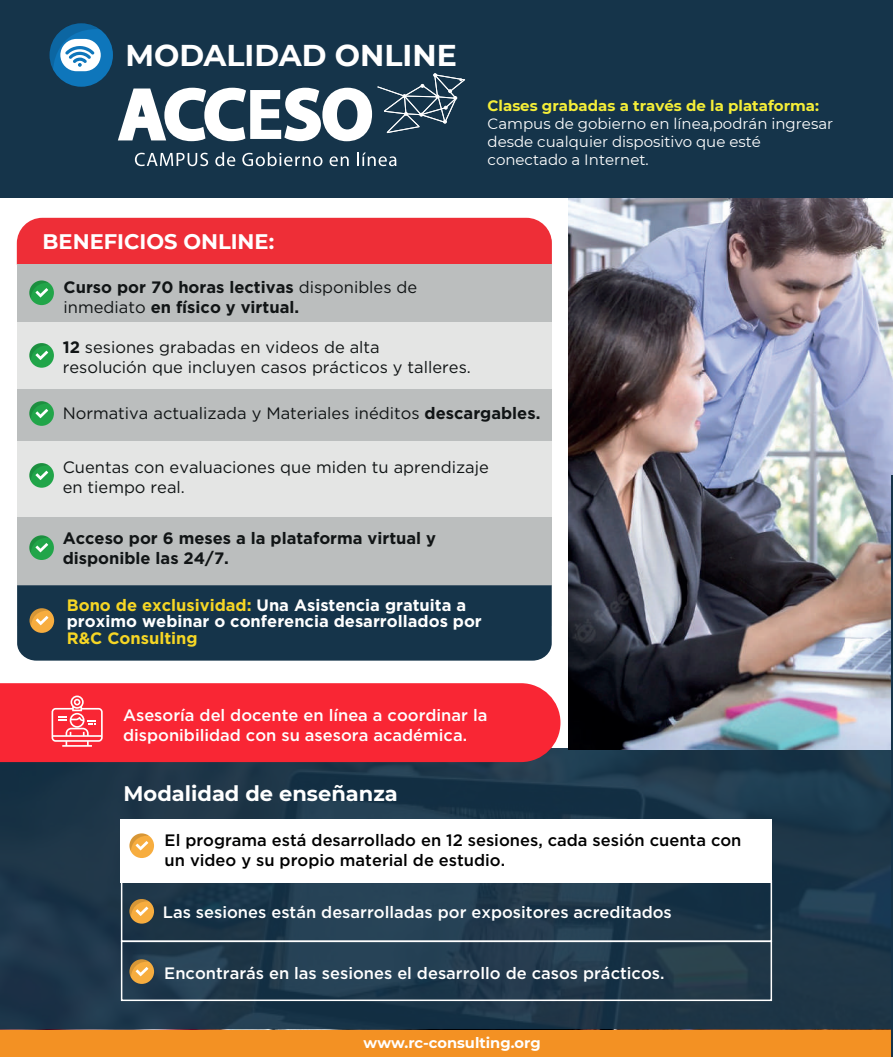
<style>
.page{position:relative;width:893px;height:1057px;background:#fff}
.page>*{position:absolute;margin:0;border:0;box-sizing:border-box;transform-origin:0 0}
.t1{font:700 30px "Montserrat";color:#fff}
.t2{font:700 21px "Montserrat";color:#fff}
.t3{font:16.5px/19.8px "Gotham";color:#111516}
.t4{font:500 16.5px/19.8px "Gotham";color:#fff}
.t5{font:700 16.5px/19.8px "Gotham";color:#111516}
.t6{font:500 16.5px/19.8px "Gotham";color:#000001}
.t7{font:700 16.5px/16.5px "Gotham";color:#fff}
.t8{font:700 16.5px "Gotham";color:#f6d625}
.t9{font:15px/18px "Montserrat";color:#fff}
.t10{font:700 15px "Montserrat";color:#f5ee38}
.t11{font:700 14.7px "Montserrat";color:#fff}
.s1{font-weight:400}
.s2{font-weight:700}
.s3{color:#f6d625}
</style>
<div class="page">
<svg style="left:0;top:748px;width:891px;height:281px;background:#20394b"></svg>
<div style="left:0;top:1px;width:893px;height:197px;background:#15344a"></div>
<svg style="left:118px;top:73px;width:347px;height:68px"></svg>
<svg style="left:135px;top:153px;width:73px;height:13px"></svg>
<svg style="left:215px;top:152px;width:20px;height:14px"></svg>
<svg style="left:242px;top:152px;width:80px;height:14px"></svg>
<svg style="left:330px;top:156px;width:19px;height:10px"></svg>
<svg style="left:357px;top:152px;width:39px;height:14px"></svg>
<div style="left:50px;top:23px;width:63px;height:64px;background:#0e76bb;border-radius:50%"></div>
<div style="left:60px;top:39px;width:41px;height:32px;background:#fff;border-radius:16px"></div>
<svg style="left:50px;top:23px;width:50px;height:46px"></svg>
<div style="left:17px;top:239px;width:535px;height:387px;background:#e4e5e4"></div>
<div style="left:17px;top:218px;width:535px;height:46px;background:#ee2e37"></div>
<div style="left:17px;top:264px;width:535px;height:57px;background:#bbbebe"></div>
<div style="left:17px;top:517px;width:535px;height:68px;background:#bbbebe"></div>
<div style="left:17px;top:389px;width:535px;height:52px;background:#bbbebe"></div>
<div style="left:17px;top:585px;width:535px;height:75px;background:#15344a"></div>
<div style="left:29px;top:280px;width:25px;height:25px;background:#21a549;border-radius:50%"></div>
<svg style="left:29px;top:280px;width:20px;height:18px"></svg>
<div style="left:29px;top:343px;width:25px;height:24px;background:#21a549;border-radius:50%"></div>
<svg style="left:29px;top:343px;width:20px;height:18px"></svg>
<div style="left:29px;top:401px;width:25px;height:24px;background:#21a549;border-radius:50%"></div>
<svg style="left:29px;top:401px;width:20px;height:18px"></svg>
<div style="left:29px;top:463px;width:25px;height:24px;background:#21a549;border-radius:50%"></div>
<svg style="left:29px;top:463px;width:20px;height:18px"></svg>
<div style="left:29px;top:535px;width:25px;height:24px;background:#21a549;border-radius:50%"></div>
<svg style="left:29px;top:535px;width:20px;height:18px"></svg>
<div style="left:30px;top:608px;width:24px;height:24px;background:#f7ad3f;border-radius:50%"></div>
<svg style="left:30px;top:608px;width:19px;height:18px"></svg>
<div style="left:0;top:683px;width:560px;height:78px;background:#f92634"></div>
<svg style="left:52px;top:695px;width:51px;height:51px;background:#fa5e68"></svg>
<img style="left:569px;top:198px;width:324px;height:551px">
<div style="left:0;top:1030px;width:893px;height:26px;background:#f39123"></div>
<div style="left:129px;top:898px;width:25px;height:25px;background:#f7ad3f;border-radius:50%"></div>
<svg style="left:129px;top:898px;width:20px;height:18px"></svg>
<div style="left:129px;top:958px;width:25px;height:25px;background:#f7ad3f;border-radius:50%"></div>
<svg style="left:130px;top:958px;width:19px;height:18px"></svg>
<div style="left:121px;top:818px;width:651px;height:64px;background:#fff"></div>
<div style="left:121px;top:879px;width:651px;height:62px;border:2px solid #fff"></div>
<div style="left:121px;top:940px;width:651px;height:60px;border:2px solid #fff"></div>
<div style="left:129px;top:833px;width:25px;height:24px;background:#f7ad3f;border-radius:50%"></div>
<svg style="left:129px;top:833px;width:20px;height:18px"></svg>
<hr style="left:891px;top:475px;width:2px;height:581px;background:#15344a">
<h1 class="t1" style="left:125px;top:33px;width:333px">MODALIDAD ONLINE</h1>
<p class="t2" style="left:43px;top:226px;width:233px">BENEFICIOS ONLINE:</p>
<p class="t5" style="left:64px;top:277px;width:355px">Curso por 70 horas lectivas <span class="s1">disponibles de inmediato</span> en físico y virtual.</p>
<p class="t10" style="left:488px;top:95px;width:333px">Clases grabadas a través de la plataforma:</p>
<p class="t9" style="left:488px;top:114px;width:347px">Campus de gobierno en línea,podrán ingresar desde cualquier dispositivo que esté conectado a Internet.</p>
<p class="t3" style="left:63px;top:337px;width:410px"><span class="s2">12</span> sesiones grabadas en videos de alta<br>resolución que incluyen casos prácticos y talleres.</p>
<p class="t3" style="left:63px;top:402px;width:479px">Normativa actualizada y Materiales inéditos <span class="s2">descargables.</span></p>
<p class="t3" style="left:63px;top:457px;width:428px">Cuentas con evaluaciones que miden tu aprendizaje en tiempo real.</p>
<p class="t5" style="left:63px;top:528px;width:375px">Acceso por 6 meses a la plataforma virtual y disponible las 24/7.</p>
<p class="t7" style="left:67px;top:596px;width:417px"><span class="s3">Bono de exclusividad:</span> Una Asistencia gratuita a proximo webinar o conferencia desarrollados por</p>
<p class="t8" style="left:67px;top:626px;width:132px">R&amp;C Consulting</p>
<p class="t4" style="left:123px;top:705px;width:366px">Asesoría del docente en línea a coordinar la disponibilidad con su asesora académica.</p>
<p class="t2" style="left:124px;top:778px;width:276px">Modalidad de enseñanza</p>
<p class="t6" style="left:165px;top:829px;width:578px">El programa está desarrollado en 12 sesiones, cada sesión cuenta con un video y su propio material de estudio.</p>
<p class="t4" style="left:163px;top:901px;width:511px">Las sesiones están desarrolladas por expositores acreditados</p>
<p class="t4" style="left:164px;top:962px;width:502px">Encontrarás en las sesiones el desarrollo de casos prácticos.</p>
<p class="t11" style="left:364px;top:1032px;width:179px">www.rc-consulting.org</p>
</div>
